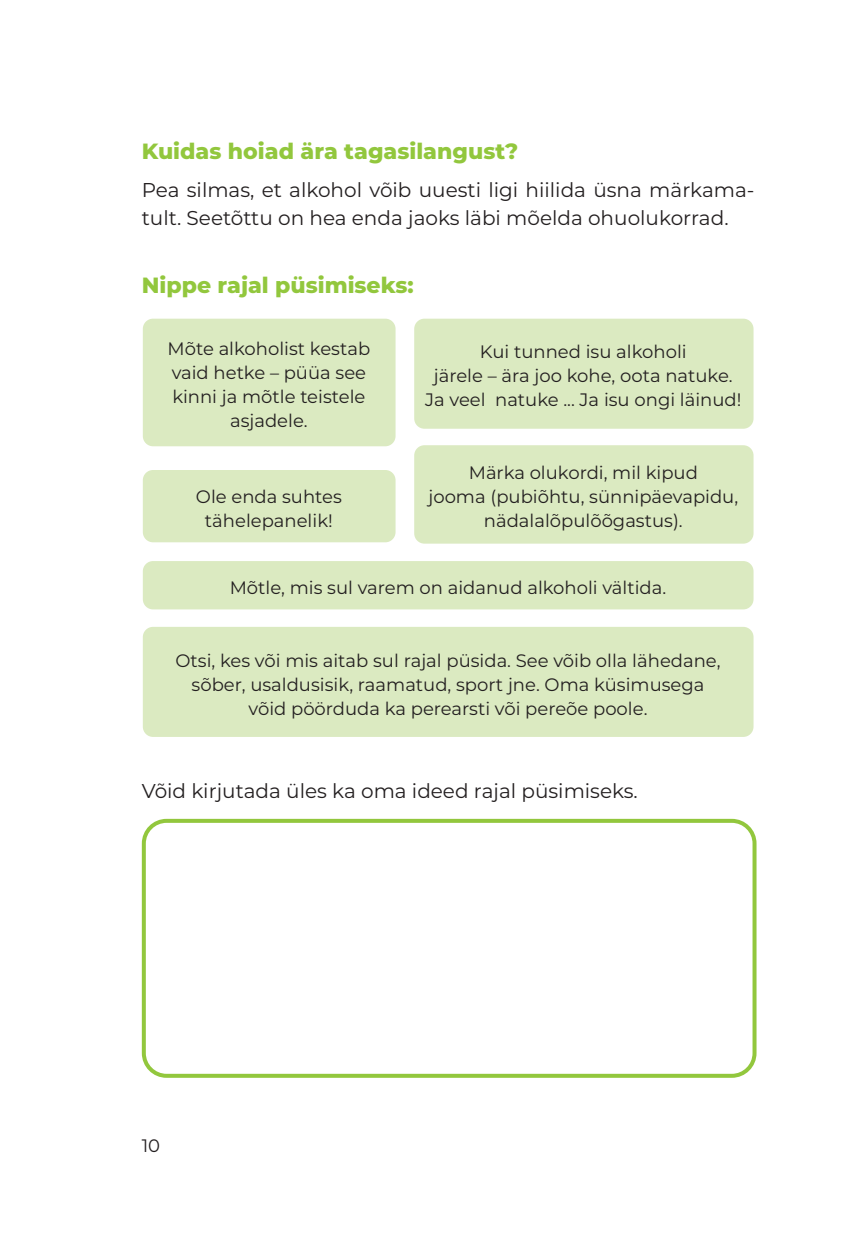
<style>
.page{position:relative;width:868px;height:1248px;background:#fff}
.page>*{position:absolute;margin:0;border:0;box-sizing:border-box;transform-origin:0 0}
.t1{font:800 22px "Montserrat";color:#92c73d}
.t2{font:20px/28px "Montserrat";color:#231f20}
.t3{font:18px/24px "Montserrat";color:#231f20;text-align:center}
</style>
<div class="page">
<div style="left:143px;top:470px;width:252px;height:72px;background:#dbeac1;border-radius:10px"></div>
<div style="left:414px;top:445px;width:339px;height:98px;background:#dbeac1;border-radius:10px"></div>
<div style="left:143px;top:561px;width:610px;height:48px;background:#dbeac1;border-radius:10px"></div>
<div style="left:143px;top:318px;width:252px;height:128px;background:#dbeac1;border-radius:10px"></div>
<div style="left:414px;top:318px;width:339px;height:110px;background:#dbeac1;border-radius:10px"></div>
<div style="left:143px;top:626px;width:610px;height:110px;background:#dbeac1;border-radius:10px"></div>
<div style="left:142px;top:818px;width:614px;height:259px;border:4px solid #92c73d;border-radius:23px"></div>
<p class="t1" style="left:142px;top:135px;width:378px">Kuidas hoiad ära tagasilangust?</p>
<p class="t2" style="left:142px;top:175px;width:614px">Pea silmas, et alkohol võib uuesti ligi hiilida üsna märkama&shy;tult. Seetõttu on hea enda jaoks läbi mõelda ohuolukorrad.</p>
<p class="t1" style="left:142px;top:269px;width:273px">Nippe rajal püsimiseks:</p>
<p class="t3" style="left:167px;top:336px;width:204px">Mõte alkoholist kestab vaid hetke – püüa see kinni ja mõtle teistele asjadele.</p>
<p class="t3" style="left:425px;top:339px;width:318px">Kui tunned isu alkoholi<br>järele – ära joo kohe, oota natuke.<br>Ja veel natuke ... Ja isu ongi läinud!</p>
<p class="t3" style="left:196px;top:484px;width:147px">Ole enda suhtes tähelepanelik!</p>
<p class="t3" style="left:428px;top:460px;width:311px">Märka olukordi, mil kipud<br>jooma (pubiõhtu, sünnipäevapidu, nädalalõpulõõgastus).</p>
<p class="t3" style="left:230px;top:575px;width:438px">Mõtle, mis sul varem on aidanud alkoholi vältida.</p>
<p class="t3" style="left:175px;top:647px;width:546px">Otsi, kes või mis aitab sul rajal püsida. See võib olla lähedane, sõber, usaldusisik, raamatud, sport jne. Oma küsimusega võid pöörduda ka perearsti või pereõe poole.</p>
<p class="t2" style="left:142px;top:775px;width:497px">Võid kirjutada üles ka oma ideed rajal püsimiseks.</p>
<p class="t3" style="left:142px;top:1132px;width:20px">10</p>
</div>
